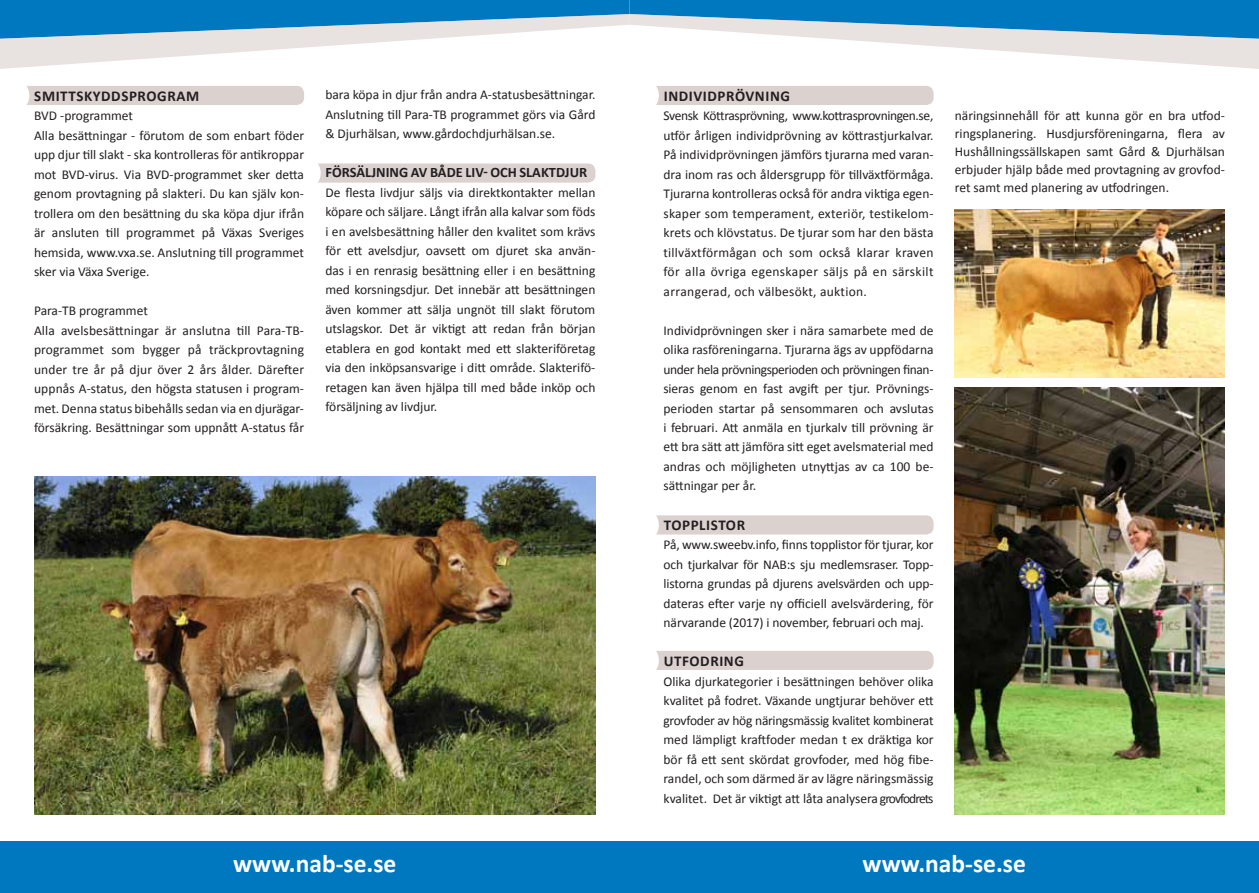
<style>
.page{position:relative;width:1259px;height:893px;background:#fff}
.page>*{position:absolute;margin:0;border:0;box-sizing:border-box;transform-origin:0 0}
.t1{font:700 25.5px "Calibri";letter-spacing:.005em;color:#fff}
.t2{font:700 15px "Calibri";letter-spacing:.04em;color:#231f20}
.t3{font:700 14.4px "Calibri";color:#231f20}
.t4{font:13.5px/19.5px "Calibri";color:#231f20;text-align:justify}
</style>
<div class="page">
<div style="left:641px;top:515px;width:292px;height:19px;background:#dbd2d0;border-radius:7px"></div>
<div style="left:623px;top:507px;width:36px;height:36px;background:#fff;border-radius:50%"></div>
<div style="left:641px;top:651px;width:292px;height:19px;background:#dbd2d0;border-radius:7px"></div>
<div style="left:623px;top:642px;width:36px;height:36px;background:#fff;border-radius:50%"></div>
<div style="left:303px;top:163px;width:292px;height:20px;background:#dbd2d0;border-radius:7px"></div>
<div style="left:285px;top:155px;width:36px;height:36px;background:#fff;border-radius:50%"></div>
<div style="left:641px;top:86px;width:292px;height:19px;background:#dbd2d0;border-radius:7px"></div>
<div style="left:623px;top:78px;width:36px;height:35px;background:#fff;border-radius:50%"></div>
<div style="left:11px;top:86px;width:293px;height:19px;background:#dbd2d0;border-radius:7px"></div>
<svg style="left:11px;top:86px;width:18px;height:19px"></svg>
<svg style="left:0;top:0;width:1259px;height:69px"></svg>
<img style="left:34px;top:476px;width:561px;height:338px">
<img style="left:955px;top:387px;width:270px;height:427px">
<img style="left:955px;top:209px;width:270px;height:168px">
<div style="left:0;top:842px;width:629px;height:51px;background:#0078c0"></div>
<div style="left:629px;top:842px;width:630px;height:51px;background:#0078c0"></div>
<p class="t2" style="left:34px;top:86px;width:166px">SMITTSKYDDSPROGRAM</p>
<p class="t4" style="left:34px;top:105px;width:272px;text-align:left">BVD -programmet<br>Alla besättningar - förutom de som enbart föder upp djur till slakt - ska kontrolleras för antikroppar mot BVD-virus. Via BVD-programmet sker detta genom provtagning på slakteri. Du kan själv kon&shy;trollera om den besättning du ska köpa djur ifrån är ansluten till programmet på Växas Sveriges hemsida, www.vxa.se. Anslutning till programmet sker via Växa Sverige.</p>
<p class="t4" style="left:34px;top:300px;width:272px;text-align:left">Para-TB programmet<br>Alla avelsbesättningar är anslutna till Para-TB&shy;programmet som bygger på träckprovtagning under tre år på djur över 2 års ålder. Därefter uppnås A-status, den högsta statusen i program&shy;met. Denna status bibehålls sedan via en djurägar&shy;försäkring. Besättningar som uppnått A-status får</p>
<p class="t4" style="left:325px;top:85px;width:271px">bara köpa in djur från andra A-statusbesättningar.<br>Anslutning till Para-TB programmet görs via Gård &amp; Djurhälsan, www.gårdochdjurhälsan.se.</p>
<p class="t3" style="left:326px;top:164px;width:263px">FÖRSÄLJNING AV BÅDE LIV- OCH SLAKTDJUR</p>
<p class="t4" style="left:325px;top:182px;width:271px">De flesta livdjur säljs via direktkontakter mellan köpare och säljare. Långt ifrån alla kalvar som föds i en avelsbesättning håller den kvalitet som krävs för ett avelsdjur, oavsett om djuret ska använ&shy;das i en renrasig besättning eller i en besättning med korsningsdjur. Det innebär att besättningen även kommer att sälja ungnöt till slakt förutom utslagskor. Det är viktigt att redan från början etablera en god kontakt med ett slakteriföretag via den inköpsansvarige i ditt område. Slakterifö&shy;retagen kan även hjälpa till med både inköp och försäljning av livdjur.</p>
<p class="t2" style="left:664px;top:86px;width:128px">INDIVIDPRÖVNING</p>
<p class="t4" style="left:663px;top:105px;width:271px">Svensk Köttrasprövning, www.kottrasprovningen.se, utför årligen individprövning av köttrastjurkalvar.<br>På individprövningen jämförs tjurarna med varan&shy;dra inom ras och åldersgrupp för tillväxtförmåga.<br>Tjurarna kontrolleras också för andra viktiga egen&shy;skaper som temperament, exteriör, testikelom&shy;krets och klövstatus. De tjurar som har den bästa tillväxtförmågan och som också klarar kraven för alla övriga egenskaper säljs på en särskilt arrangerad, och välbesökt, auktion.</p>
<p class="t4" style="left:663px;top:320px;width:272px">Individprövningen sker i nära samarbete med de olika rasföreningarna. Tjurarna ägs av uppfödarna under hela prövningsperioden och prövningen finan&shy;sieras genom en fast avgift per tjur. Prövnings&shy;perioden startar på sensommaren och avslutas i februari. Att anmäla en tjurkalv till prövning är ett bra sätt att jämföra sitt eget avelsmaterial med andras och möjligheten utnyttjas av ca 100 be&shy;sättningar per år.</p>
<p class="t2" style="left:664px;top:515px;width:83px">TOPPLISTOR</p>
<p class="t4" style="left:663px;top:534px;width:271px">På, www.sweebv.info, finns topplistor för tjurar, kor och tjurkalvar för NAB:s sju medlemsraser. Topp&shy;listorna grundas på djurens avelsvärden och upp&shy;dateras efter varje ny officiell avelsvärdering, för närvarande (2017) i november, februari och maj.</p>
<p class="t2" style="left:664px;top:652px;width:82px">UTFODRING</p>
<p class="t4" style="left:663px;top:671px;width:272px">Olika djurkategorier i besättningen behöver olika kvalitet på fodret. Växande ungtjurar behöver ett grovfoder av hög näringsmässig kvalitet kombinerat med lämpligt kraftfoder medan t ex dräktiga kor bör få ett sent skördat grovfoder, med hög fibe&shy;randel, och som därmed är av lägre näringsmässig kvalitet. Det är viktigt att låta analysera grovfodrets</p>
<p class="t4" style="left:955px;top:106px;width:271px;line-height:18px">näringsinnehåll för att kunna gör en bra utfod&shy;ringsplanering. Husdjursföreningarna, flera av Hushållningssällskapen samt Gård &amp; Djurhälsan erbjuder hjälp både med provtagning av grovfod&shy;ret samt med planering av utfodringen.</p>
<h1 class="t1" style="left:233px;top:847px;width:165px">WWW.NAB-SE.SE</h1>
<h1 class="t1" style="left:862px;top:847px;width:165px">WWW.NAB-SE.SE</h1>
</div>
